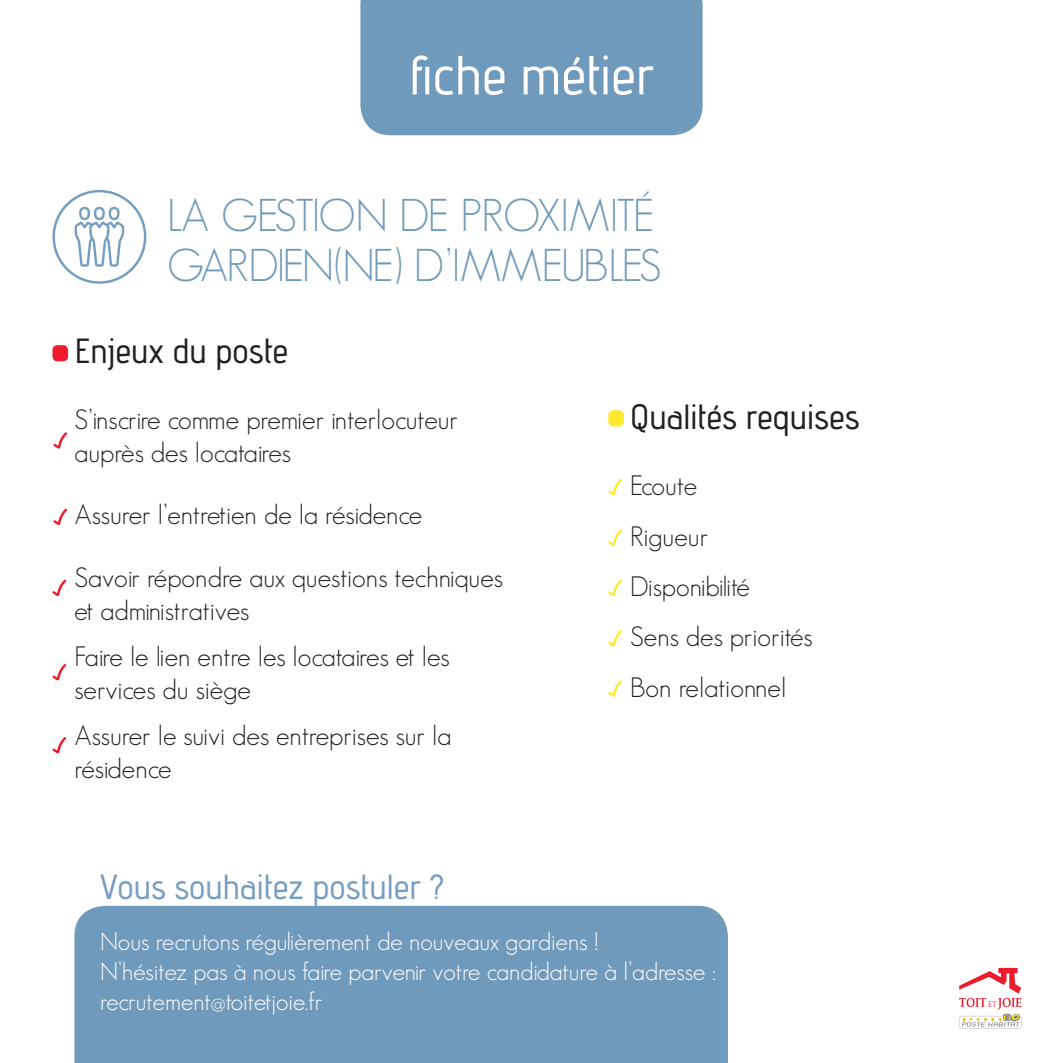
<style>
.page{position:relative;width:1063px;height:1063px;background:#fff}
.page>*{position:absolute;margin:0;border:0;box-sizing:border-box;transform-origin:0 0}
.t1{font:55px "advent Bd 1";color:#fff}
.t2{font:300 45px/50px "Geosans";letter-spacing:-.045em;color:#709abb}
.t3{font:35px "advent Bd 1";color:#231f20}
.t4{font:35px "advent Bd 1";color:#769ec1}
.t5{font:300 27.5px/50.5px "Geosans";color:#231f20}
.t6{font:300 27.5px/33px "Geosans";letter-spacing:-.05em;color:#231f20}
.t7{font:300 25px/30px "Geosans";color:#fff}
</style>
<div class="page">
<div style="left:360px;top:0;width:343px;height:135px;background:#709abb"></div>
<div style="left:74px;top:906px;width:654px;height:157px;background:#709abb"></div>
<div style="left:52px;top:345px;width:16px;height:16px;background:#ee1b2d;border-radius:5px"></div>
<div style="left:608px;top:410px;width:16px;height:17px;background:#ffea2f;border-radius:5px"></div>
<svg style="left:959px;top:968px;width:63px;height:61px"></svg>
<svg style="left:74px;top:207px;width:50px;height:60px"></svg>
<div style="left:52px;top:190px;width:94px;height:94px;border:2px solid #769ec1;border-radius:50%"></div>
<svg style="left:53px;top:432px;width:15px;height:17px"></svg>
<svg style="left:608px;top:479px;width:14px;height:16px"></svg>
<svg style="left:608px;top:529px;width:14px;height:17px"></svg>
<svg style="left:608px;top:579px;width:14px;height:17px"></svg>
<svg style="left:608px;top:630px;width:14px;height:16px"></svg>
<svg style="left:608px;top:680px;width:14px;height:17px"></svg>
<svg style="left:53px;top:508px;width:14px;height:17px"></svg>
<svg style="left:52px;top:579px;width:15px;height:17px"></svg>
<svg style="left:52px;top:664px;width:15px;height:16px"></svg>
<svg style="left:52px;top:737px;width:15px;height:16px"></svg>
<h1 class="t1" style="left:409px;top:41px;width:246px">fiche métier</h1>
<h2 class="t2" style="left:167px;top:190px;width:496px">La gestion de proximité<br>Gardien(ne) d’immeubles</h2>
<p class="t3" style="left:74px;top:330px;width:215px">Enjeux du poste</p>
<p class="t6" style="left:74px;top:403px;width:385px">S’inscrire comme premier interlocuteur auprès des locataires</p>
<p class="t5" style="left:74px;top:490px;width:350px">Assurer l’entretien de la résidence</p>
<p class="t5" style="left:74px;top:561px;width:430px;line-height:33px">Savoir répondre aux questions techniques et administratives</p>
<p class="t5" style="left:74px;top:640px;width:377px;line-height:33px">Faire le lien entre les locataires et les services du siège</p>
<p class="t5" style="left:74px;top:719px;width:378px;line-height:33px">Assurer le suivi des entreprises sur la résidence</p>
<p class="t4" style="left:100px;top:865px;width:346px">Vous souhaitez postuler ?</p>
<p class="t3" style="left:630px;top:395px;width:231px">Qualités requises</p>
<p class="t5" style="left:630px;top:460px;width:184px">Ecoute<br>Rigueur<br>Disponibilité<br>Sens des priorités<br>Bon relationnel</p>
<p class="t7" style="left:100px;top:927px;width:617px">Nous recrutons régulièrement de nouveaux gardiens !<br>N’hésitez pas à nous faire parvenir votre candidature à l’adresse : recrutement@toitetjoie.fr</p>
</div>
